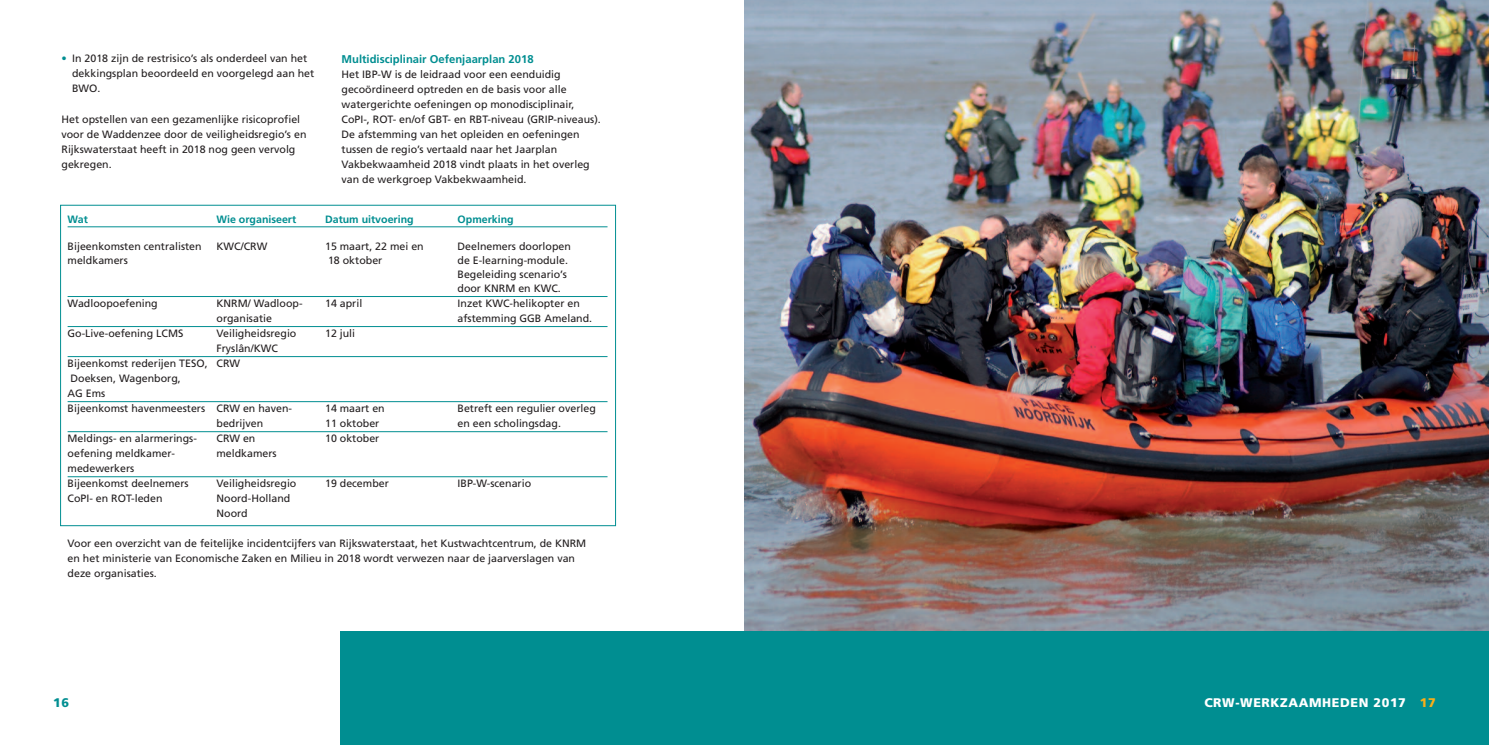
<style>
.page{position:relative;width:1489px;height:745px;background:#fff}
.page>*{position:absolute;margin:0;border:0;box-sizing:border-box;transform-origin:0 0}
.t1{font:900 12.5px "Frutiger LT Std";letter-spacing:.05em;color:#fff}
.t2{font:900 12.5px "Frutiger LT Std";color:#008e91}
.t3{font:700 11.25px "Frutiger LT Std";color:#008e91}
.t4{font:10.62px/15px "Frutiger LT Std";color:#231f20}
.t5{font:700 10.62px "Frutiger LT Std";color:#008e91}
.s1{color:#008e91}
.s2{color:#faaf18}
</style>
<div class="page">
<img style="left:744px;top:0;width:744px;height:631px">
<div style="left:744px;top:631px;width:744px;height:113px;background:#008e91"></div>
<hr style="left:68px;top:226px;width:539px;height:1px;background:#008e91">
<hr style="left:68px;top:296px;width:539px;height:1px;background:#008e91">
<hr style="left:68px;top:326px;width:539px;height:1px;background:#008e91">
<hr style="left:68px;top:356px;width:539px;height:1px;background:#008e91">
<hr style="left:68px;top:401px;width:539px;height:1px;background:#008e91">
<hr style="left:68px;top:431px;width:539px;height:1px;background:#008e91">
<hr style="left:68px;top:476px;width:539px;height:1px;background:#008e91">
<div style="left:340px;top:631px;width:404px;height:113px;background:#008e91"></div>
<p class="t4" style="left:72px;top:52px;width:244px;text-indent:-11px"><span class="s1">•</span> In 2018 zijn de restrisico’s als onderdeel van het dekkingsplan beoordeeld en voorgelegd aan het<br>BWO.</p>
<p class="t4" style="left:61px;top:112px;width:246px">Het opstellen van een gezamenlijke risicoprofiel voor de Waddenzee door de veiligheidsregio’s en Rijkswaterstaat heeft in 2018 nog geen vervolg gekregen.</p>
<p class="t3" style="left:341px;top:54px;width:193px">Multidisciplinair Oefenjaarplan 2018</p>
<p class="t4" style="left:341px;top:67px;width:261px">Het IBP-W is de leidraad voor een eenduidig gecoördineerd optreden en de basis voor alle watergerichte oefeningen op monodisciplinair, CoPI-, ROT- en/of GBT- en RBT-niveau (GRIP-niveaus).<br>De afstemming van het opleiden en oefeningen tussen de regio’s vertaald naar het Jaarplan Vakbekwaamheid 2018 vindt plaats in het overleg van de werkgroep Vakbekwaamheid.</p>
<p class="t5" style="left:68px;top:215px;width:22px">Wat</p>
<p class="t5" style="left:216px;top:215px;width:81px">Wie organiseert</p>
<p class="t5" style="left:325px;top:215px;width:90px">Datum uitvoering</p>
<p class="t5" style="left:457px;top:215px;width:58px">Opmerking</p>
<p class="t4" style="left:68px;top:240px;width:136px">Bijeenkomsten centralisten</p>
<p class="t4" style="left:216px;top:240px;width:52px">KWC/CRW</p>
<p class="t4" style="left:325px;top:240px;width:100px">15 maart, 22 mei en</p>
<p class="t4" style="left:457px;top:240px;width:115px">Deelnemers doorlopen</p>
<p class="t4" style="left:68px;top:253px;width:62px">meldkamers</p>
<p class="t4" style="left:328px;top:253px;width:56px">18 oktober</p>
<p class="t4" style="left:457px;top:254px;width:112px;line-height:13.8px;text-align:justify">de E-learning-module.<br>Begeleiding scenario’s door KNRM en KWC.</p>
<p class="t4" style="left:68px;top:296px;width:92px">Wadloopoefening</p>
<p class="t4" style="left:216px;top:296px;width:87px">KNRM/ Wadloop-</p>
<p class="t4" style="left:325px;top:296px;width:39px">14 april</p>
<p class="t4" style="left:457px;top:296px;width:124px">Inzet KWC-helikopter en</p>
<p class="t4" style="left:216px;top:311px;width:57px">organisatie</p>
<p class="t4" style="left:457px;top:311px;width:136px">afstemming GGB Ameland.</p>
<p class="t4" style="left:68px;top:326px;width:117px">Go-Live-oefening LCMS</p>
<p class="t4" style="left:216px;top:326px;width:81px">Veiligheidsregio</p>
<p class="t4" style="left:325px;top:326px;width:32px">12 juli</p>
<p class="t4" style="left:68px;top:341px;width:226px;text-indent:149px">Fryslân/KWC<br>Bijeenkomst rederijen TESO, CRW<br>Doeksen, Wagenborg,<br>AG Ems<br>Bijeenkomst havenmeesters CRW en haven-</p>
<p class="t4" style="left:325px;top:401px;width:61px">14 maart en</p>
<p class="t4" style="left:457px;top:401px;width:140px">Betreft een regulier overleg</p>
<p class="t4" style="left:216px;top:416px;width:48px">bedrijven</p>
<p class="t4" style="left:325px;top:416px;width:56px">11 oktober</p>
<p class="t4" style="left:457px;top:416px;width:105px">en een scholingsdag.</p>
<p class="t4" style="left:68px;top:431px;width:131px">Meldings- en alarmerings-</p>
<p class="t4" style="left:216px;top:431px;width:40px">CRW en</p>
<p class="t4" style="left:325px;top:431px;width:56px">10 oktober</p>
<p class="t4" style="left:68px;top:446px;width:109px">oefening meldkamer-</p>
<p class="t4" style="left:216px;top:446px;width:62px">meldkamers</p>
<p class="t4" style="left:68px;top:461px;width:123px">medewerkers<br>Bijeenkomst deelnemers</p>
<p class="t4" style="left:216px;top:476px;width:81px">Veiligheidsregio</p>
<p class="t4" style="left:325px;top:476px;width:65px">19 december</p>
<p class="t4" style="left:457px;top:476px;width:75px">IBP-W-scenario</p>
<p class="t4" style="left:68px;top:491px;width:96px">CoPI- en ROT-leden</p>
<p class="t4" style="left:216px;top:491px;width:75px">Noord-Holland<br>Noord</p>
<p class="t4" style="left:68px;top:536px;width:520px">Voor een overzicht van de feitelijke incidentcijfers van Rijkswaterstaat, het Kustwachtcentrum, de KNRM en het ministerie van Economische Zaken en Milieu in 2018 wordt verwezen naar de jaarverslagen van deze organisaties.</p>
<p class="t2" style="left:53px;top:697px;width:18px">16</p>
<p class="t1" style="left:1204px;top:697px;width:233px">CRW-WERKZAAMHEDEN 2017 <span class="s2">17</span></p>
</div>
